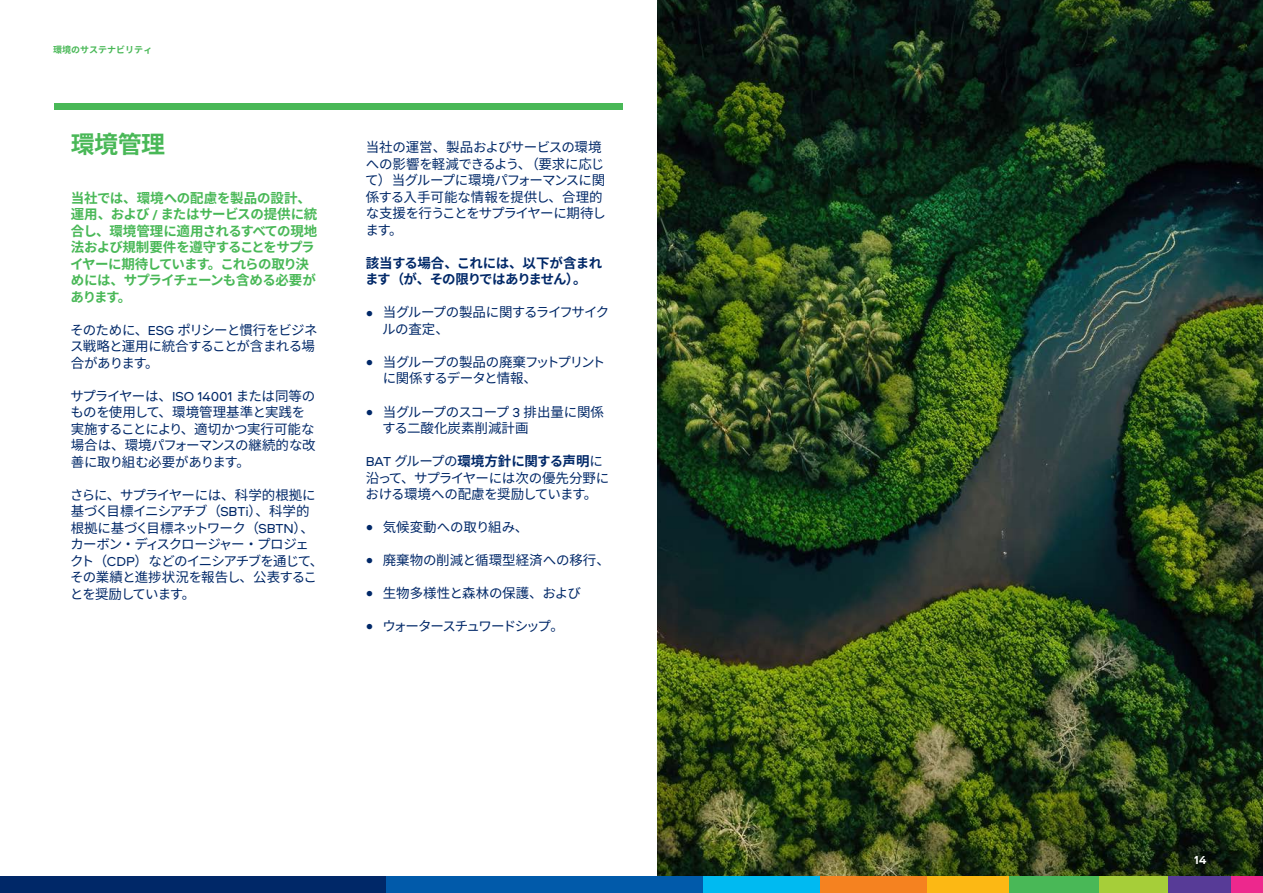
<style>
.page{position:relative;width:1263px;height:893px;background:#fff}
.page>*{position:absolute;margin:0;border:0;box-sizing:border-box;transform-origin:0 0}
.t1{font:700 24px "Noto Sans CJ Kjp";color:#49b857}
.t2{font:13.5px/16.5px "Noto Sans CJ Kjp";letter-spacing:-.04em;color:#002868}
.t3{font:13.5px/16.5px "Noto Sans CJ Kjp";letter-spacing:-.065em;color:#002868}
.t4{font:700 13.5px/16.5px "Noto Sans CJ Kjp";letter-spacing:-.04em;color:#49b857}
.t5{font:13.5px/16.5px "Noto Sans CJ Kjp";letter-spacing:-.01em;color:#002868}
.t6{font:700 13.5px/16.5px "Noto Sans CJ Kjp";letter-spacing:-.05em;color:#002868}
.t7{font:13.5px "Noto Sans CJ Kjp";color:#002868}
.t8{font:13.5px "Noto Sans CJ Kjp";letter-spacing:-.115em;color:#002868}
.t9{font:13.5px "Noto Sans CJ Kjp";letter-spacing:-.005em;color:#002868}
.t10{font:700 12px "Aeroport";color:#fff}
.Block_text_white_out{font:700 9px "Noto Sans CJ Kjp";color:#49b857}
.s1{font-family:"Aeroport"}
.s2{font-weight:700}
</style>
<div class="page">
<img style="left:657px;top:0;width:606px;height:877px">
<div style="left:54px;top:104px;width:569px;height:6px;background:#49b857"></div>
<div style="left:672px;top:877px;width:148px;height:16px;background:#00baf1"></div>
<div style="left:0;top:877px;width:386px;height:16px;background:#002868"></div>
<div style="left:386px;top:877px;width:317px;height:16px;background:#015aaa"></div>
<div style="left:820px;top:877px;width:107px;height:16px;background:#f58220"></div>
<div style="left:927px;top:877px;width:82px;height:16px;background:#fcb814"></div>
<div style="left:1009px;top:877px;width:90px;height:16px;background:#49b857"></div>
<div style="left:1099px;top:877px;width:69px;height:16px;background:#a6ce39"></div>
<div style="left:1168px;top:877px;width:63px;height:16px;background:#573b97"></div>
<div style="left:1231px;top:877px;width:32px;height:16px;background:#ed288d"></div>
<p class="Block_text_white_out" style="left:53px;top:45px;width:100px">環境のサステナビリティ</p>
<p class="t1" style="left:71px;top:130px;width:96px">環境管理</p>
<p class="t4" style="left:70px;top:190px;width:249px">当社では、環境への配慮を製品の設計、運用、および <span class="s1">/</span> またはサービスの提供に統合し、環境管理に適用されるすべての現地法および規制要件を遵守することをサプライヤーに期待しています。これらの取り決めには、サプライチェーンも含める必要があります。</p>
<p class="t2" style="left:70px;top:322px;width:249px">そのために、<span class="s1">ESG</span> ポリシーと慣行をビジネス戦略と運用に統合することが含まれる場合があります。</p>
<p class="t2" style="left:70px;top:388px;width:247px">サプライヤーは、<span class="s1">ISO 14001</span> または同等のものを使用して、環境管理基準と実践を実施することにより、適切かつ実行可能な場合は、環境パフォーマンスの継続的な改善に取り組む必要があります。</p>
<p class="t3" style="left:70px;top:487px;width:255px">さらに、サプライヤーには、科学的根拠に基づく目標イニシアチブ（<span class="s1">SBTi</span>）、科学的根拠に基づく目標ネットワーク（<span class="s1">SBTN</span>）、カーボン・ディスクロージャー・プロジェクト（<span class="s1">CDP</span>）などのイニシアチブを通じて、その業績と進捗状況を報告し、公表することを奨励しています。</p>
<p class="t2" style="left:365px;top:140px;width:242px">当社の運営、製品およびサービスの環境への影響を軽減できるよう、（要求に応じて）当グループに環境パフォーマンスに関係する入手可能な情報を提供し、合理的な支援を行うことをサプライヤーに期待します。</p>
<p class="t6" style="left:365px;top:255px;width:239px">該当する場合、これには、以下が含まれます（が、その限りではありません）。</p>
<p class="t2" style="left:382px;top:305px;width:229px;text-indent:-16px"><span class="s1">•</span> 当グループの製品に関するライフサイクルの査定、</p>
<p class="t2" style="left:383px;top:354px;width:224px;text-indent:-17px"><span class="s1">•</span> 当グループの製品の廃棄フットプリントに関係するデータと情報、</p>
<p class="t5" style="left:382px;top:404px;width:223px;text-indent:-16px"><span class="s1">•</span> 当グループのスコープ <span class="s1">3</span> 排出量に関係する二酸化炭素削減計画</p>
<p class="t2" style="left:365px;top:453px;width:245px"><span class="s1">BAT</span> グループの<span class="s2">環境方針に関する声明</span>に沿って、サプライヤーには次の優先分野における環境への配慮を奨励しています。</p>
<p class="t9" style="left:366px;top:519px;width:164px"><span class="s1">•</span> 気候変動への取り組み、</p>
<p class="t7" style="left:366px;top:552px;width:246px"><span class="s1">•</span> 廃棄物の削減と循環型経済への移行、</p>
<p class="t5" style="left:366px;top:585px;width:217px"><span class="s1">•</span> 生物多様性と森林の保護、および</p>
<p class="t8" style="left:366px;top:618px;width:200px"><span class="s1">•</span> ウォータースチュワードシップ。</p>
<p class="t10" style="left:1194px;top:851px;width:14px">14</p>
</div>
